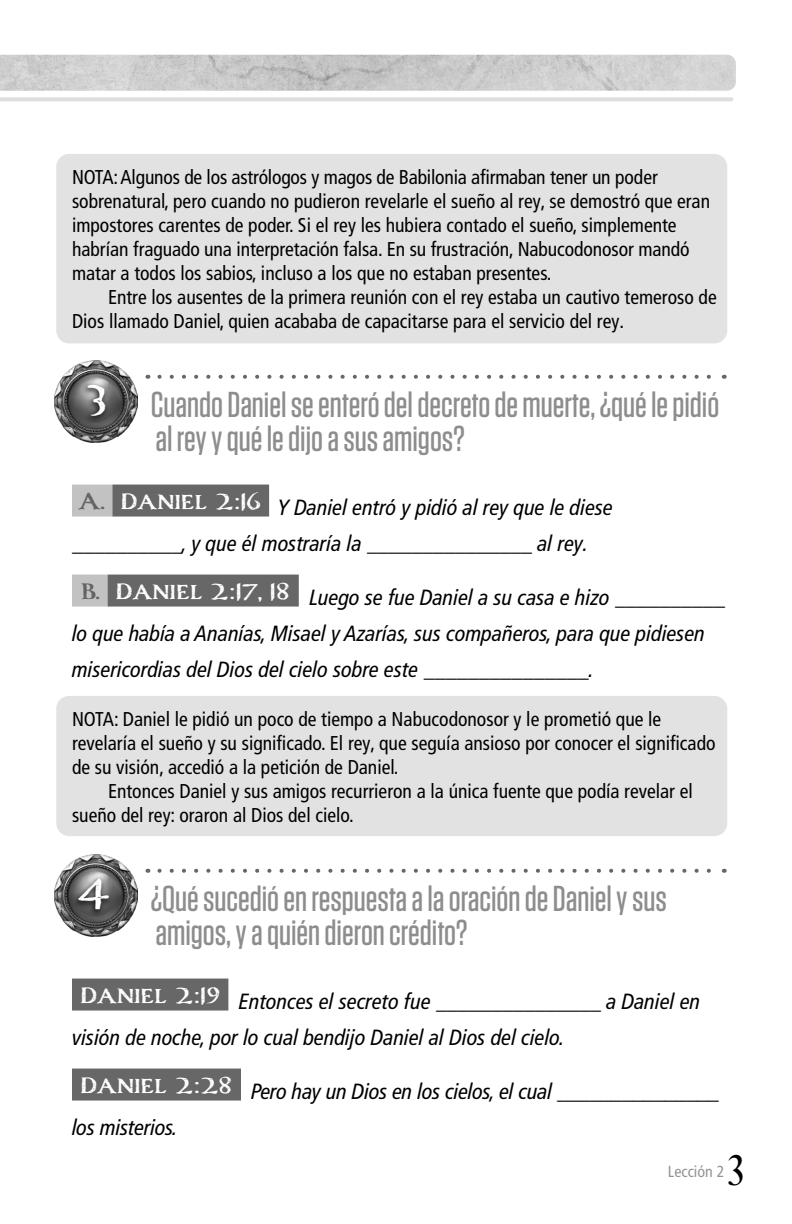
<style>
.page{position:relative;width:792px;height:1224px;background:#fff}
.page>*{position:absolute;margin:0;border:0;box-sizing:border-box;transform-origin:0 0}
.Compass_Numbers{font:700 50px "Carta Marina";color:#fff}
.t1{font:44px "Desire Pro";color:#000}
.Questions_1{font:500 36px/34px "Tungsten";color:#8d8d8d}
.Scripture_with_blanks{font:italic condensed 22px/36px "Frutiger LT Pro";color:#000}
.NOTE{font:condensed 20px/24px "Frutiger LT Pro";color:#000}
.t2{font:condensed 16px "Frutiger LT Pro";color:#949494}
</style>
<div class="page">
<img style="left:0;top:55px;width:736px;height:36px">
<hr style="left:0;top:97px;width:732px;height:4px;background:#dedede">
<div style="left:72px;top:485px;width:40px;height:32px;background:#c2c2c2"></div>
<div style="left:112px;top:485px;width:157px;height:32px;background:#676767"></div>
<div style="left:72px;top:575px;width:36px;height:32px;background:#c2c2c2"></div>
<div style="left:108px;top:575px;width:191px;height:32px;background:#676767"></div>
<div style="left:72px;top:979px;width:156px;height:32px;background:#676767"></div>
<div style="left:72px;top:1069px;width:169px;height:32px;background:#676767"></div>
<img style="left:54px;top:360px;width:83px;height:83px">
<div style="left:81px;top:382px;width:29px;height:42px;background:#000;opacity:.75"></div>
<img style="left:54px;top:854px;width:83px;height:83px">
<div style="left:72px;top:875px;width:41px;height:42px;background:#000;opacity:.75"></div>
<div style="left:56px;top:154px;width:671px;height:189px;background:#e2e2e2;border-radius:13px"></div>
<svg style="left:159px;top:375px;width:552px;height:4px"></svg>
<div style="left:56px;top:696px;width:671px;height:140px;background:#e2e2e2;border-radius:13px"></div>
<svg style="left:159px;top:869px;width:552px;height:4px"></svg>
<p class="NOTE" style="left:72px;top:165px;width:640px">NOTA: Algunos de los astrólogos y magos de Babilonia afirmaban tener un poder sobrenatural, pero cuando no pudieron revelarle el sueño al rey, se demostró que eran impostores carentes de poder. Si el rey les hubiera contado el sueño, simplemente habrían fraguado una interpretación falsa. En su frustración, Nabucodonosor mandó matar a todos los sabios, incluso a los que no estaban presentes.</p>
<p class="NOTE" style="left:72px;top:285px;width:646px;text-indent:36px">Entre los ausentes de la primera reunión con el rey estaba un cautivo temeroso de<br>Dios llamado Daniel, quien acababa de capacitarse para el servicio del rey.</p>
<p class="Compass_Numbers" style="left:87px;top:368px;width:22px">3</p>
<p class="Questions_1" style="left:151px;top:388px;width:570px">Cuando Daniel se enteró del decreto de muerte, ¿qué le pidió al rey y qué le dijo a sus amigos?</p>
<p class="Scripture_with_blanks" style="left:72px;top:489px;width:543px"><sup>A.</sup> <sup>Daniel</sup> <sup>2:16</sup> Y Daniel entró y pidió al rey que le diese __________, y que él mostraría la _______________ al rey.</p>
<p class="Scripture_with_blanks" style="left:72px;top:579px;width:655px;text-indent:8px"><sup>B.</sup> <sup>Daniel</sup> <sup>2:17,</sup> <sup>18</sup> Luego se fue Daniel a su casa e hizo __________ lo que había a Ananías, Misael y Azarías, sus compañeros, para que pidiesen misericordias del Dios del cielo sobre este _______________.</p>
<p class="NOTE" style="left:72px;top:707px;width:645px">NOTA: Daniel le pidió un poco de tiempo a Nabucodonosor y le prometió que le revelaría el sueño y su significado. El rey, que seguía ansioso por conocer el significado de su visión, accedió a la petición de Daniel.</p>
<p class="NOTE" style="left:72px;top:779px;width:622px;text-indent:36px">Entonces Daniel y sus amigos recurrieron a la única fuente que podía revelar el sueño del rey: oraron al Dios del cielo.</p>
<p class="Compass_Numbers" style="left:78px;top:864px;width:32px">4</p>
<p class="Questions_1" style="left:151px;top:882px;width:518px">¿Qué sucedió en respuesta a la oración de Daniel y sus amigos, y a quién dieron crédito?</p>
<p class="Scripture_with_blanks" style="left:72px;top:983px;width:630px;text-indent:8px"><sup>Daniel</sup> <sup>2:19</sup> Entonces el secreto fue _______________ a Daniel en visión de noche, por lo cual bendijo Daniel al Dios del cielo.</p>
<p class="Scripture_with_blanks" style="left:72px;top:1073px;width:648px;text-indent:8px"><sup>Daniel</sup> <sup>2:28</sup> Pero hay un Dios en los cielos, el cual _______________ los misterios.</p>
<p class="t2" style="left:668px;top:1162px;width:58px">Lección 2</p>
<h2 class="t1" style="left:728px;top:1144px;width:17px">3</h2>
</div>
